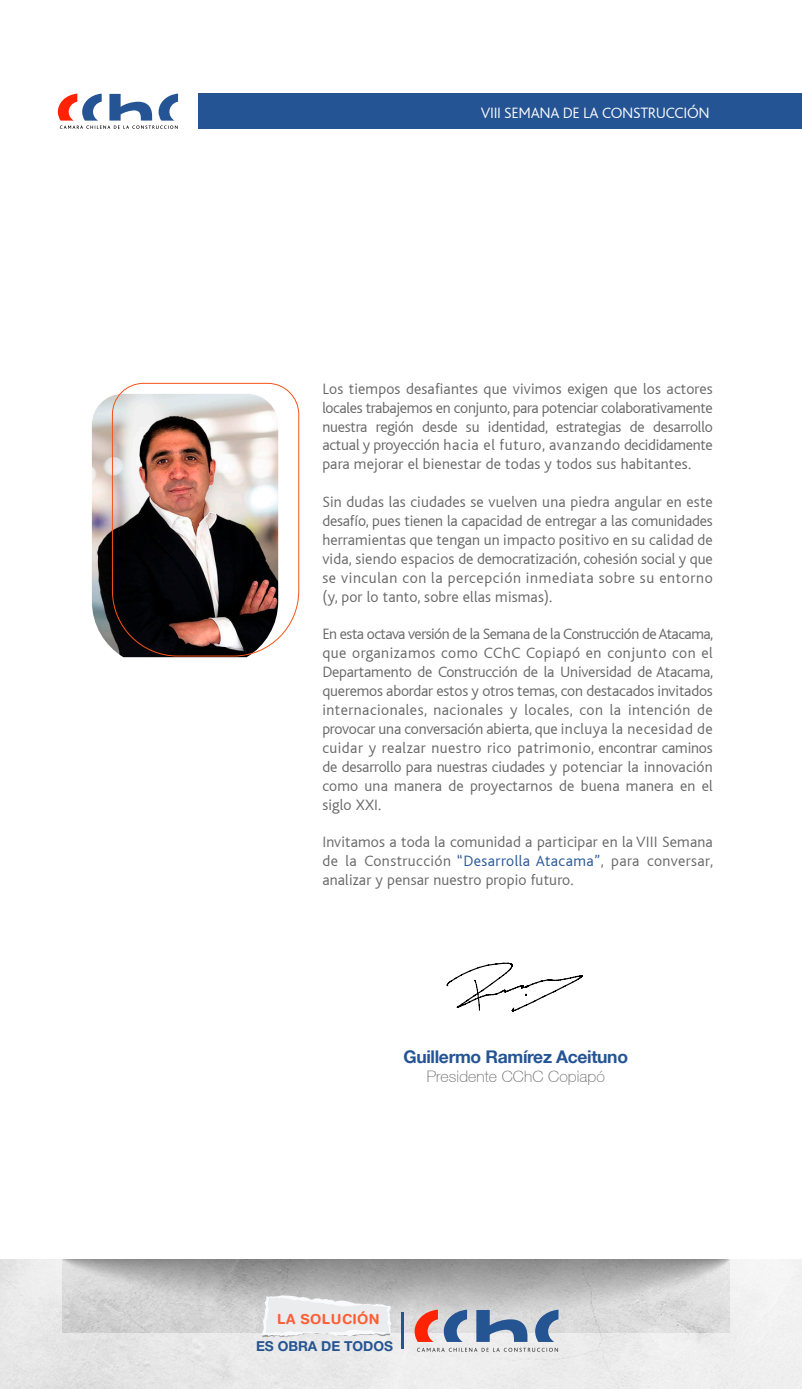
<style>
.page{position:relative;width:802px;height:1389px;background:#fff}
.page>*{position:absolute;margin:0;border:0;box-sizing:border-box;transform-origin:0 0}
.t1{font:700 17.5px "Helvetica 75";letter-spacing:-.02em;color:#255495}
.t2{font:300 15.75px/18.9px "Bliss";letter-spacing:.01em;color:#666;text-align:justify}
.t3{font:300 15.75px "Bliss";letter-spacing:-.02em;color:#fff}
.t4{font:100 15.75px "Helvetica 35";letter-spacing:.005em;color:#666}
.t5{font:700 13.83px "Helvetica Rounded";letter-spacing:.03em;color:#ff5d34}
.t6{font:700 13.74px "Helvetica Neue LT Pro";color:#255493}
.s1{color:#255495}
</style>
<div class="page">
<div style="left:199px;top:94px;width:603px;height:35px;background:#255495"></div>
<svg style="left:58px;top:94px;width:120px;height:35px"></svg>
<svg style="left:447px;top:963px;width:135px;height:48px"></svg>
<img style="left:92px;top:396px;width:20px;height:252px">
<img style="left:112px;top:382px;width:188px;height:275px">
<img style="left:0;top:1260px;width:802px;height:129px">
<svg style="left:417px;top:1348px;width:141px;height:4px"></svg>
<hr style="left:401px;top:1312px;width:3px;height:36px;background:#255493">
<svg style="left:63px;top:1260px;width:666px;height:82px;background:#c1c1c3"></svg>
<p class="t3" style="left:481px;top:104px;width:230px">VIII SEMANA DE LA CONSTRUCCIÓN</p>
<p class="t2" style="left:322px;top:379px;width:392px">Los tiempos desafiantes que vivimos exigen que los actores locales trabajemos en conjunto, para potenciar colaborativamente nuestra región desde su identidad, estrategias de desarrollo actual y proyección hacia el futuro, avanzando decididamente para mejorar el bienestar de todas y todos sus habitantes.</p>
<p class="t2" style="left:322px;top:493px;width:392px">Sin dudas las ciudades se vuelven una piedra angular en este desafío, pues tienen la capacidad de entregar a las comunidades herramientas que tengan un impacto positivo en su calidad de vida, siendo espacios de democratización, cohesión social y que se vinculan con la percepción inmediata sobre su entorno (y, por lo tanto, sobre ellas mismas).</p>
<p class="t2" style="left:322px;top:625px;width:392px">En esta octava versión de la Semana de la Construcción de Atacama, que organizamos como CChC Copiapó en conjunto con el Departamento de Construcción de la Universidad de Atacama, queremos abordar estos y otros temas, con destacados invitados internacionales, nacionales y locales, con la intención de provocar una conversación abierta, que incluya la necesidad de cuidar y realzar nuestro rico patrimonio, encontrar caminos de desarrollo para nuestras ciudades y potenciar la innovación como una manera de proyectarnos de buena manera en el siglo XXI.</p>
<p class="t2" style="left:322px;top:833px;width:392px">Invitamos a toda la comunidad a participar en la VIII Semana de la Construcción <span class="s1">“Desarrolla Atacama”</span>, para conversar, analizar y pensar nuestro propio futuro.</p>
<p class="t1" style="left:403px;top:1046px;width:226px">Guillermo Ramírez Aceituno</p>
<p class="t4" style="left:427px;top:1067px;width:180px">Presidente CChC Copiapó</p>
<p class="t5" style="left:277px;top:1310px;width:104px">LA SOLUCIÓN</p>
<p class="t6" style="left:256px;top:1337px;width:138px">ES OBRA DE TODOS</p>
</div>
